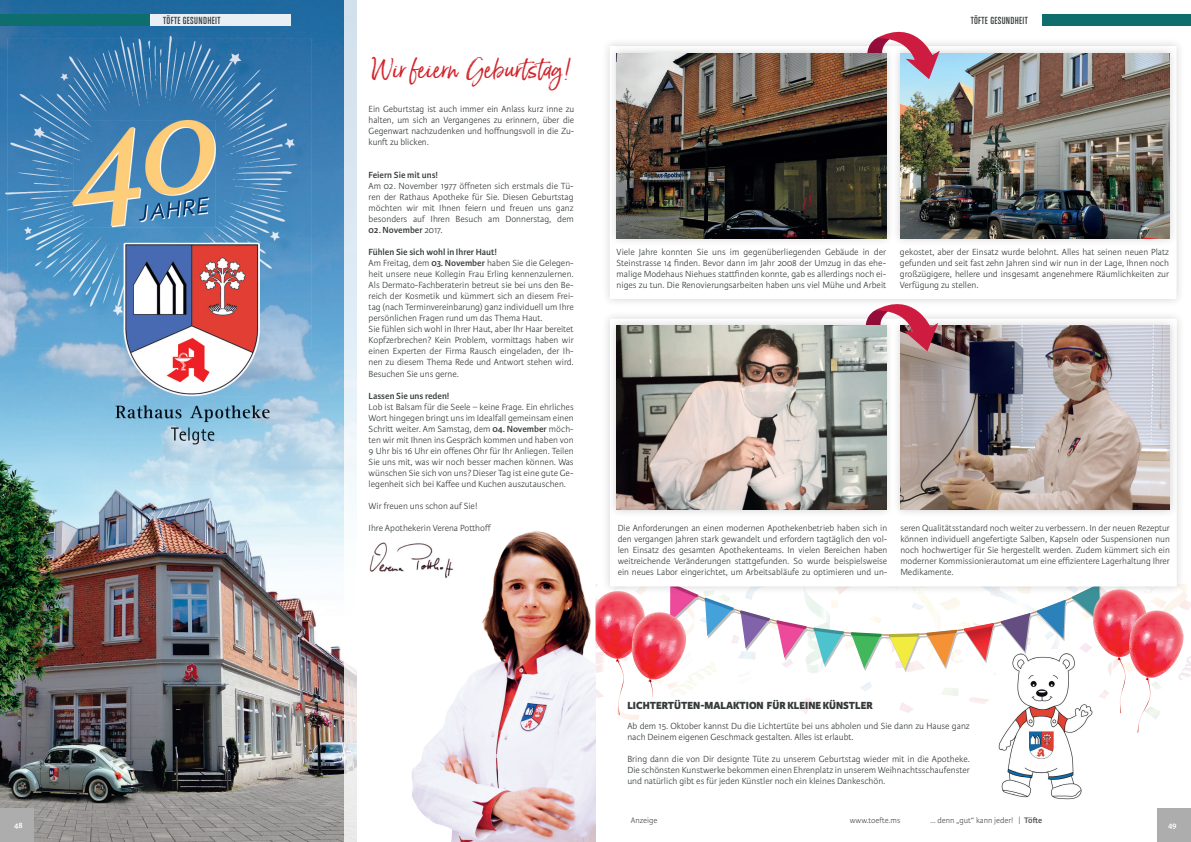
<style>
.page{position:relative;width:1191px;height:842px;background:#fff}
.page>*{position:absolute;margin:0;border:0;box-sizing:border-box;transform-origin:0 0}
.t1{font:25px "Born Ready";color:#d1232a}
.t2{font:800 11px "Karmina Sans";color:#35393a}
.t3{font:11px "Chalet Comprime Cologne Sixty";letter-spacing:.03em;color:#393d3d}
.t4{font:300 9.5px/11px "Karmina Sans";color:#393d3d;text-align:justify}
.t5{font:300 9.5px/11px "Karmina Sans";color:#35393a;text-align:justify}
.t6{font:600 9.5px "Karmina Sans";color:#393d3d}
.t7{font:300 8.5px "Karmina Sans";color:#393d3d}
.t8{font:600 8.5px "Karmina Sans";color:#fff}
.s1{font-weight:300}
.s2{font-weight:600}
</style>
<div class="page">
<img style="left:0;top:0;width:344px;height:842px">
<img style="left:998px;top:733px;width:84px;height:67px">
<div style="left:0;top:14px;width:291px;height:11px;background:#e8eff5"></div>
<div style="left:0;top:14px;width:149px;height:11px;background:#0e6e6d"></div>
<div style="left:601px;top:38px;width:584px;height:269px;background:#f9f9f9"></div>
<div style="left:614px;top:51px;width:558px;height:244px;background:#fff"></div>
<div style="left:891px;top:45px;width:287px;height:202px;background:#231f20;opacity:.2"></div>
<img style="left:900px;top:53px;width:269px;height:185px">
<svg style="left:869px;top:31px;width:70px;height:48px"></svg>
<div style="left:608px;top:45px;width:287px;height:202px;background:#231f20;opacity:.2"></div>
<img style="left:616px;top:53px;width:270px;height:185px">
<div style="left:1042px;top:14px;width:149px;height:12px;background:#0e6e6d"></div>
<div style="left:601px;top:310px;width:584px;height:285px;background:#fbfbfb"></div>
<div style="left:614px;top:323px;width:558px;height:259px;background:#fff"></div>
<div style="left:892px;top:317px;width:285px;height:201px;background:#f5f5f5"></div>
<img style="left:900px;top:325px;width:270px;height:185px">
<svg style="left:865px;top:299px;width:73px;height:52px"></svg>
<div style="left:609px;top:317px;width:285px;height:201px;background:#231f20;opacity:.2"></div>
<img style="left:617px;top:325px;width:269px;height:185px">
<svg style="left:595px;top:584px;width:596px;height:149px"></svg>
<img style="left:369px;top:542px;width:32px;height:30px">
<img style="left:401px;top:531px;width:194px;height:311px">
<svg style="left:344px;top:0;width:13px;height:842px"></svg>
<div style="left:0;top:808px;width:34px;height:34px;background:#aeadae"></div>
<div style="left:1157px;top:808px;width:34px;height:34px;background:#aeadae"></div>
<p class="t3" style="left:163px;top:14px;width:59px">TÖFTE GESUNDHEIT</p>
<h1 class="t1" style="left:371px;top:53px;width:202px">Wir feiern Geburtstag!</h1>
<p class="t5" style="left:369px;top:104px;width:207px">Ein Geburtstag ist auch immer ein Anlass kurz inne zu halten, um sich an Vergangenes zu erinnern, über die Gegenwart nachzudenken und hoffnungsvoll in die Zu&shy;kunft zu blicken.</p>
<p class="t6" style="left:369px;top:170px;width:71px">Feiern Sie mit uns!</p>
<p class="t4" style="left:369px;top:181px;width:206px">Am 02. November 1977 öffneten sich erstmals die Tü&shy;ren der Rathaus Apotheke für Sie. Diesen Geburtstag möchten wir mit Ihnen feiern und freuen uns ganz besonders auf Ihren Besuch am Donnerstag, dem</p>
<p class="t6" style="left:369px;top:225px;width:75px">02. November <span class="s1">2017.</span></p>
<p class="t4" style="left:369px;top:247px;width:207px;text-align:left"><span class="s2">Fühlen Sie sich wohl in Ihrer Haut!<br></span>Am Freitag, dem <span class="s2">03. November</span> haben Sie die Gelegen&shy;heit unsere neue Kollegin Frau Erling kennenzulernen.<br>Als Dermato-Fachberaterin betreut sie bei uns den Be&shy;reich der Kosmetik und kümmert sich an diesem Frei&shy;tag (nach Terminvereinbarung) ganz individuell um Ihre persönlichen Fragen rund um das Thema Haut.<br>Sie fühlen sich wohl in Ihrer Haut, aber Ihr Haar bereitet Kopfzerbrechen? Kein Problem, vormittags haben wir einen Experten der Firma Rausch eingeladen, der Ih&shy;nen zu diesem Thema Rede und Antwort stehen wird.<br>Besuchen Sie uns gerne.</p>
<p class="t6" style="left:369px;top:390px;width:82px">Lassen Sie uns reden!</p>
<p class="t4" style="left:369px;top:401px;width:207px">Lob ist Balsam für die Seele – keine Frage. Ein ehrliches Wort hingegen bringt uns im Idealfall gemeinsam einen Schritt weiter. Am Samstag, dem <span class="s2">04. November</span> möch&shy;ten wir mit Ihnen ins Gespräch kommen und haben von 9 Uhr bis 16 Uhr ein offenes Ohr für Ihr Anliegen. Teilen Sie uns mit, was wir noch besser machen können. Was wünschen Sie sich von uns? Dieser Tag ist eine gute Ge&shy;legenheit sich bei Kaffee und Kuchen auszutauschen.</p>
<p class="t4" style="left:369px;top:500px;width:110px">Wir freuen uns schon auf Sie!</p>
<p class="t4" style="left:369px;top:522px;width:124px">Ihre Apothekerin Verena Potthoff</p>
<p class="t3" style="left:970px;top:14px;width:59px">TÖFTE GESUNDHEIT</p>
<p class="t4" style="left:616px;top:247px;width:271px">Viele Jahre konnten Sie uns im gegenüberliegenden Gebäude in der Steinstrasse 14 finden. Bevor dann im Jahr 2008 der Umzug in das ehe&shy;malige Modehaus Niehues stattfinden konnte, gab es allerdings noch ei&shy;niges zu tun. Die Renovierungsarbeiten haben uns viel Mühe und Arbeit</p>
<p class="t4" style="left:900px;top:247px;width:271px">gekostet, aber der Einsatz wurde belohnt. Alles hat seinen neuen Platz gefunden und seit fast zehn Jahren sind wir nun in der Lage, Ihnen noch großzügigere, hellere und insgesamt angenehmere Räumlichkeiten zur Verfügung zu stellen.</p>
<p class="t4" style="left:617px;top:522px;width:271px">Die Anforderungen an einen modernen Apothekenbetrieb haben sich in den vergangen Jahren stark gewandelt und erfordern tagtäglich den vol&shy;len Einsatz des gesamten Apothekenteams. In vielen Bereichen haben weitreichende Veränderungen stattgefunden. So wurde beispielsweise ein neues Labor eingerichtet, um Arbeitsabläufe zu optimieren und un-</p>
<p class="t4" style="left:900px;top:522px;width:271px">seren Qualitätsstandard noch weiter zu verbessern. In der neuen Rezeptur können individuell angefertigte Salben, Kapseln oder Suspensionen nun noch hochwertiger für Sie hergestellt werden. Zudem kümmert sich ein moderner Kommissionierautomat um eine effizientere Lagerhaltung Ihrer Medikamente.</p>
<p class="t2" style="left:627px;top:699px;width:247px">LICHTERTÜTEN-MALAKTION FÜR KLEINE KÜNSTLER</p>
<p class="t4" style="left:627px;top:720px;width:344px">Ab dem 15. Oktober kannst Du die Lichtertüte bei uns abholen und Sie dann zu Hause ganz nach Deinem eigenen Geschmack gestalten. Alles ist erlaubt.</p>
<p class="t4" style="left:627px;top:753px;width:344px">Bring dann die von Dir designte Tüte zu unserem Geburtstag wieder mit in die Apotheke.<br>Die schönsten Kunstwerke bekommen einen Ehrenplatz in unserem Weihnachtsschaufenster und natürlich gibt es für jeden Künstler noch ein kleines Dankeschön.</p>
<p class="t7" style="left:631px;top:815px;width:28px">Anzeige</p>
<p class="t7" style="left:849px;top:815px;width:52px">www.toefte.ms</p>
<p class="t7" style="left:930px;top:815px;width:114px">… denn „gut“ kann jeder! | <span class="s2">Töfte</span></p>
<p class="t8" style="left:14px;top:820px;width:10px">48</p>
<p class="t8" style="left:1168px;top:820px;width:10px">49</p>
</div>
